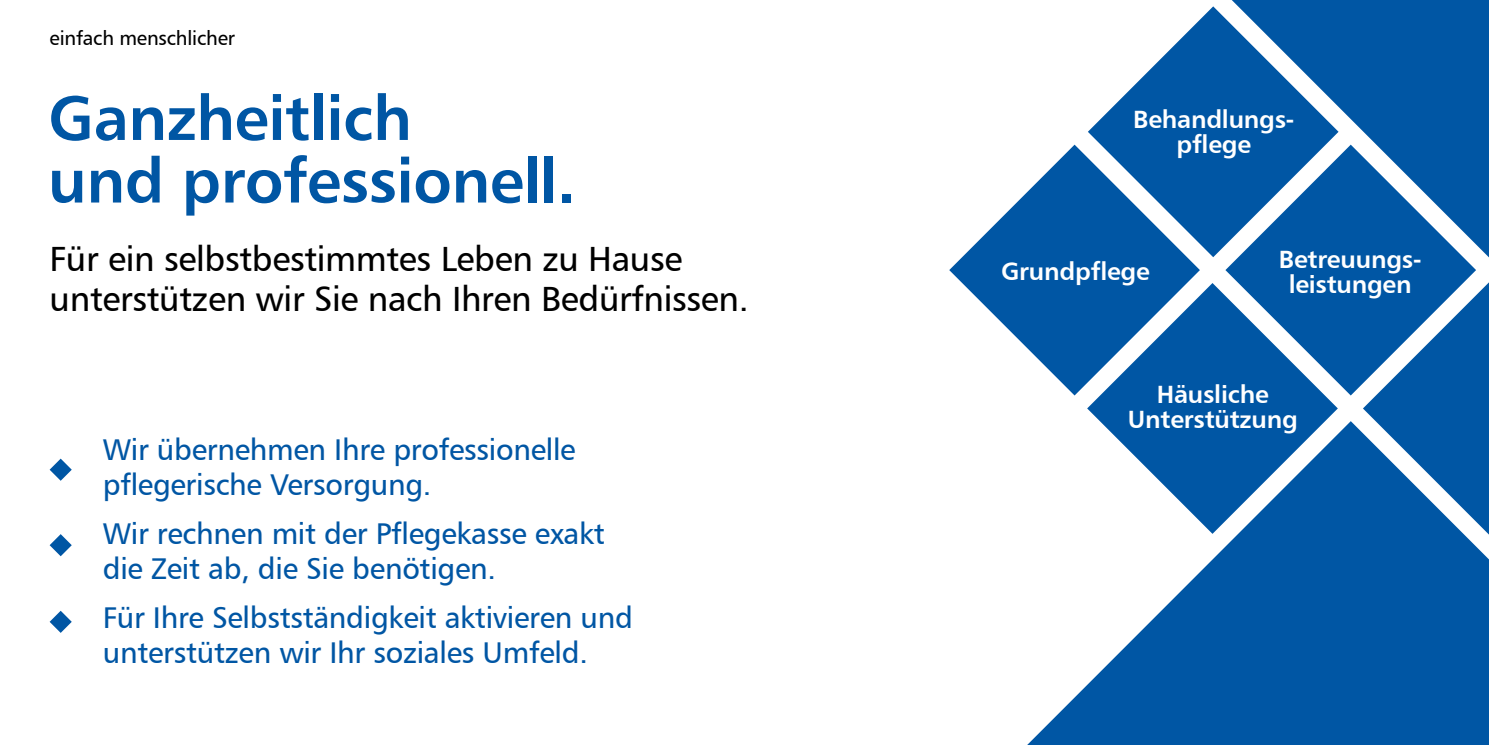
<style>
.page{position:relative;width:1489px;height:745px;background:#fff}
.page>*{position:absolute;margin:0;border:0;box-sizing:border-box;transform-origin:0 0}
.t1{font:62.5px/62.5px "Humanist 777 BT Bold B";letter-spacing:-.01em;color:#0056a4}
.t2{font:35px/40px "Humanist 777 BT Roman B";letter-spacing:-.01em;color:#000}
.t3{font:30px/35px "Humanist 777 BT Roman B";letter-spacing:-.01em;color:#0056a4}
.t4{font:25px/25px "Humanist 777 BT Bold B";letter-spacing:-.01em;color:#fff;text-align:center}
.t5{font:20px "Humanist 777 BT Roman B";letter-spacing:-.01em;color:#000}
</style>
<div class="page">
<div style="left:1087px;top:283px;width:250px;height:138px;background:#0056a4"></div>
<svg style="left:1028px;top:421px;width:460px;height:323px;fill:#0056a4"></svg>
<svg style="left:1225px;top:257px;width:250px;height:138px;background:#256eb1"></svg>
<svg style="left:949px;top:144px;width:250px;height:251px;fill:#0056a4"></svg>
<svg style="left:1232px;top:0;width:256px;height:257px;background:#1866ac"></svg>
<svg style="left:1087px;top:6px;width:251px;height:251px;fill:#0056a4"></svg>
<svg style="left:1362px;top:282px;width:126px;height:252px"></svg>
<svg style="left:50px;top:458px;width:22px;height:22px"></svg>
<svg style="left:50px;top:534px;width:22px;height:22px"></svg>
<svg style="left:50px;top:610px;width:22px;height:22px"></svg>
<p class="t5" style="left:50px;top:26px;width:187px">einfach menschlicher</p>
<h1 class="t1" style="left:48px;top:85px;width:529px">Ganzheitlich<br>und professionell.</h1>
<p class="t2" style="left:50px;top:237px;width:700px">Für ein selbstbestimmtes Leben zu Hause unterstützen wir Sie nach Ihren Bedürfnissen.</p>
<p class="t3" style="left:103px;top:431px;width:474px">Wir übernehmen Ihre professionelle pflegerische Versorgung.</p>
<p class="t3" style="left:103px;top:515px;width:503px">Wir rechnen mit der Pflegekasse exakt die Zeit ab, die Sie benötigen.</p>
<p class="t3" style="left:103px;top:599px;width:531px">Für Ihre Selbstständigkeit aktivieren und unterstützen wir Ihr soziales Umfeld.</p>
<p class="t4" style="left:1133px;top:106px;width:163px">Behandlungs&shy;pflege</p>
<p class="t4" style="left:1001px;top:258px;width:150px">Grundpflege</p>
<p class="t4" style="left:1278px;top:245px;width:144px">Betreuungs&shy;leistungen</p>
<p class="t4" style="left:1127px;top:381px;width:171px">Häusliche<br>Unterstützung</p>
</div>
